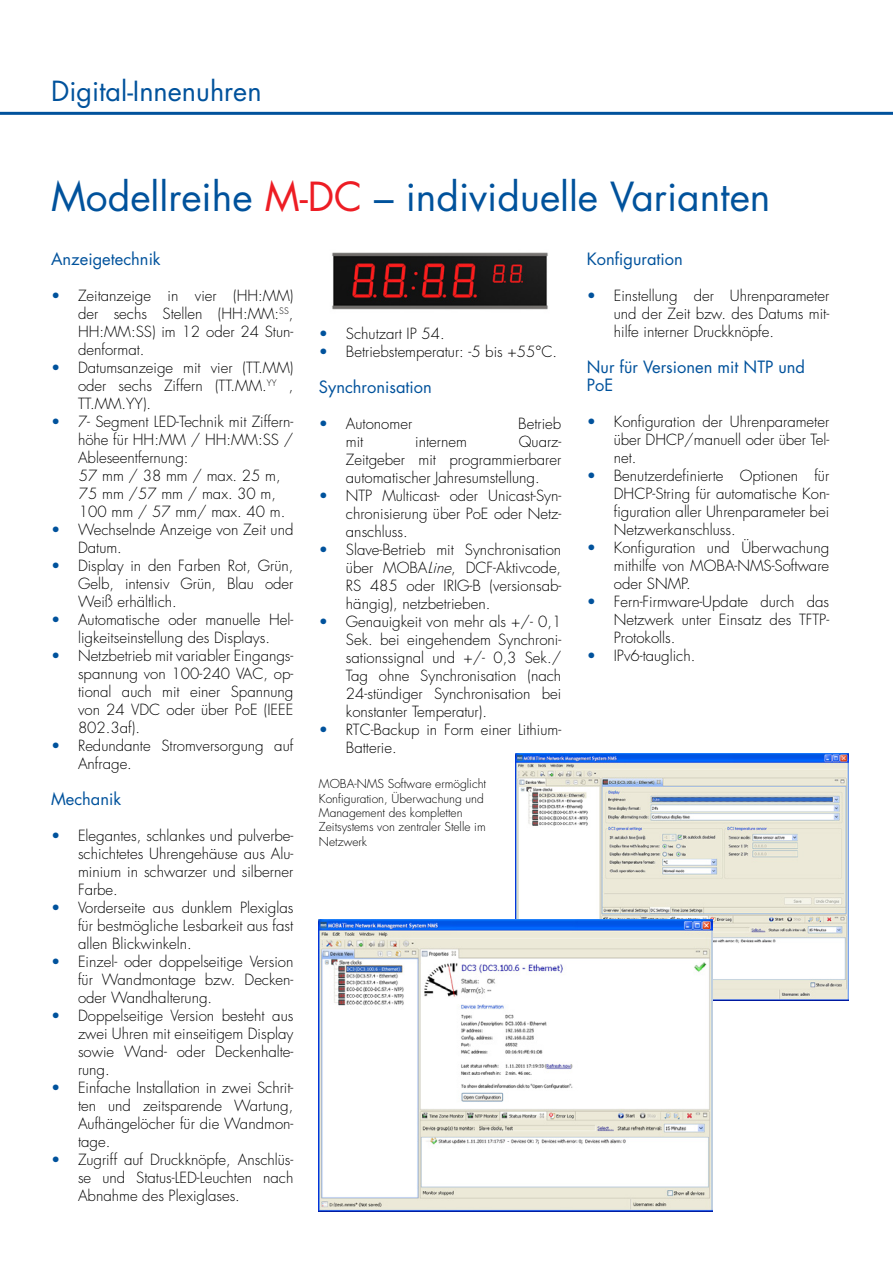
<style>
.page{position:relative;width:893px;height:1263px;background:#fff}
.page>*{position:absolute;margin:0;border:0;box-sizing:border-box;transform-origin:0 0}
.t1{font:39px "Futura Std";color:#00529c}
.t2{font:27px "Futura Std";color:#00529c}
.t3{font:16.5px/18px "Futura Std";color:#00529c}
.t4{font:300 15px/18px "Futura Std";color:#000;text-align:justify}
.t5{font:300 12px/14.4px "Futura Std";color:#000}
.s1{color:#ed1d24}
.s2{color:#00529c}
.s3{font-style:italic}
</style>
<div class="page">
<hr style="left:0;top:112px;width:893px;height:3px;background:#00529c">
<img style="left:332px;top:252px;width:216px;height:58px">
<img style="left:516px;top:753px;width:332px;height:248px">
<img style="left:319px;top:919px;width:393px;height:293px">
<h2 class="t2" style="left:51px;top:74px;width:212px">Digital-Innenuhren</h2>
<h1 class="t1" style="left:51px;top:172px;width:721px">Modellreihe <span class="s1">M-DC</span> – individuelle Varianten</h1>
<p class="t3" style="left:51px;top:250px;width:111px">Anzeigetechnik</p>
<p class="t4" style="left:78px;top:286px;width:217px;text-indent:-27px"><span class="s2">•</span> Zeitanzeige in vier (HH:MM) der sechs Stellen (HH:MM:<sup>SS</sup>, HH:MM:SS) im 12 oder 24 Stun&shy;denformat.</p>
<p class="t4" style="left:78px;top:358px;width:217px;text-indent:-27px"><span class="s2">•</span> Datumsanzeige mit vier (TT.MM) oder sechs Ziffern (TT.MM.<sup>YY</sup> , TT.MM.YY).</p>
<p class="t4" style="left:78px;top:412px;width:217px;text-align:left;text-indent:-27px"><span class="s2">•</span> 7- Segment LED-Technik mit Ziffern&shy;höhe für HH:MM / HH:MM:SS /<br>Ableseentfernung:<br>57 mm / 38 mm / max. 25 m,<br>75 mm /57 mm / max. 30 m,<br>100 mm / 57 mm/ max. 40 m.</p>
<p class="t4" style="left:78px;top:520px;width:217px;text-indent:-27px"><span class="s2">•</span> Wechselnde Anzeige von Zeit und<br>Datum.</p>
<p class="t4" style="left:78px;top:556px;width:217px;text-indent:-27px"><span class="s2">•</span> Display in den Farben Rot, Grün, Gelb, intensiv Grün, Blau oder Weiß erhältlich.</p>
<p class="t4" style="left:51px;top:610px;width:244px;text-align:center"><span class="s2">•</span> Automatische oder manuelle Hel&shy;ligkeitseinstellung des Displays.</p>
<p class="t4" style="left:78px;top:646px;width:217px;text-indent:-27px"><span class="s2">•</span> Netzbetrieb mit variabler Eingangs&shy;spannung von 100-240 VAC, op&shy;tional auch mit einer Spannung von 24 VDC oder über PoE (IEEE 802.3af).</p>
<p class="t4" style="left:78px;top:736px;width:217px;text-indent:-27px"><span class="s2">•</span> Redundante Stromversorgung auf<br>Anfrage.</p>
<p class="t3" style="left:51px;top:790px;width:72px">Mechanik</p>
<p class="t4" style="left:78px;top:826px;width:217px;text-indent:-27px"><span class="s2">•</span> Elegantes, schlankes und pulverbe&shy;schichtetes Uhrengehäuse aus Alu&shy;minium in schwarzer und silberner Farbe.</p>
<p class="t4" style="left:78px;top:898px;width:217px;text-indent:-27px"><span class="s2">•</span> Vorderseite aus dunklem Plexiglas für bestmögliche Lesbarkeit aus fast allen Blickwinkeln.</p>
<p class="t4" style="left:78px;top:952px;width:217px;text-indent:-27px"><span class="s2">•</span> Einzel- oder doppelseitige Version für Wandmontage bzw. Decken&shy;oder Wandhalterung.</p>
<p class="t4" style="left:78px;top:1006px;width:217px;text-indent:-27px"><span class="s2">•</span> Doppelseitige Version besteht aus zwei Uhren mit einseitigem Display sowie Wand- oder Deckenhalte&shy;rung.</p>
<p class="t4" style="left:78px;top:1078px;width:217px;text-indent:-27px"><span class="s2">•</span> Einfache Installation in zwei Schrit&shy;ten und zeitsparende Wartung, Aufhängelöcher für die Wandmon&shy;tage.</p>
<p class="t4" style="left:78px;top:1150px;width:217px;text-indent:-27px"><span class="s2">•</span> Zugriff auf Druckknöpfe, Anschlüs&shy;se und Status-LED-Leuchten nach Abnahme des Plexiglases.</p>
<p class="t3" style="left:587px;top:250px;width:97px">Konfiguration</p>
<p class="t4" style="left:614px;top:286px;width:217px;text-indent:-27px"><span class="s2">•</span> Einstellung der Uhrenparameter und der Zeit bzw. des Datums mit&shy;hilfe interner Druckknöpfe.</p>
<p class="t3" style="left:587px;top:358px;width:220px">Nur für Versionen mit NTP und<br>PoE</p>
<p class="t4" style="left:614px;top:412px;width:217px;text-indent:-27px"><span class="s2">•</span> Konfiguration der Uhrenparameter über DHCP/manuell oder über Tel&shy;net.</p>
<p class="t4" style="left:614px;top:466px;width:217px;text-indent:-27px"><span class="s2">•</span> Benutzerdefinierte Optionen für DHCP-String für automatische Kon&shy;figuration aller Uhrenparameter bei Netzwerkanschluss.</p>
<p class="t4" style="left:614px;top:538px;width:217px;text-indent:-27px"><span class="s2">•</span> Konfiguration und Überwachung mithilfe von MOBA-NMS-Software oder SNMP.</p>
<p class="t4" style="left:614px;top:592px;width:217px;text-indent:-27px"><span class="s2">•</span> Fern-Firmware-Update durch das Netzwerk unter Einsatz des TFTP-Protokolls.</p>
<p class="t4" style="left:587px;top:646px;width:110px"><span class="s2">•</span> IPv6-tauglich.</p>
<p class="t4" style="left:319px;top:325px;width:127px"><span class="s2">•</span> Schutzart IP 54.</p>
<p class="t4" style="left:319px;top:343px;width:240px"><span class="s2">•</span> Betriebstemperatur: -5 bis +55°C.</p>
<p class="t3" style="left:319px;top:378px;width:114px">Synchronisation</p>
<p class="t4" style="left:319px;top:415px;width:95px"><span class="s2">•</span> Autonomer</p>
<p class="t4" style="left:518px;top:415px;width:44px">Betrieb</p>
<p class="t4" style="left:346px;top:433px;width:19px">mit</p>
<p class="t4" style="left:415px;top:433px;width:53px">internem</p>
<p class="t4" style="left:346px;top:433px;width:217px;text-indent:173px">Quarz-Zeitgeber mit programmierbarer automatischer Jahresumstellung.</p>
<p class="t4" style="left:346px;top:487px;width:217px;text-indent:-27px"><span class="s2">•</span> NTP Multicast- oder Unicast-Syn&shy;chronisierung über PoE oder Netz&shy;anschluss.</p>
<p class="t4" style="left:346px;top:541px;width:217px;text-indent:-27px"><span class="s2">•</span> Slave-Betrieb mit Synchronisation über MOBA<span class="s3">Line</span>, DCF-Aktivcode, RS 485 oder IRIG-B (versionsab&shy;hängig), netzbetrieben.</p>
<p class="t4" style="left:346px;top:613px;width:217px;text-indent:-27px"><span class="s2">•</span> Genauigkeit von mehr als +/- 0,1<br>Sek. bei eingehendem Synchroni&shy;sationssignal und +/- 0,3 Sek./ Tag ohne Synchronisation (nach 24-stündiger Synchronisation bei konstanter Temperatur).</p>
<p class="t4" style="left:346px;top:721px;width:217px;text-indent:-27px"><span class="s2">•</span> RTC-Backup in Form einer Lithium-<br>Batterie.</p>
<p class="t5" style="left:319px;top:777px;width:169px">MOBA-NMS Software ermöglicht<br>Konfiguration, Überwachung und<br>Management des kompletten<br>Zeitsystems von zentraler Stelle im<br>Netzwerk</p>
</div>
